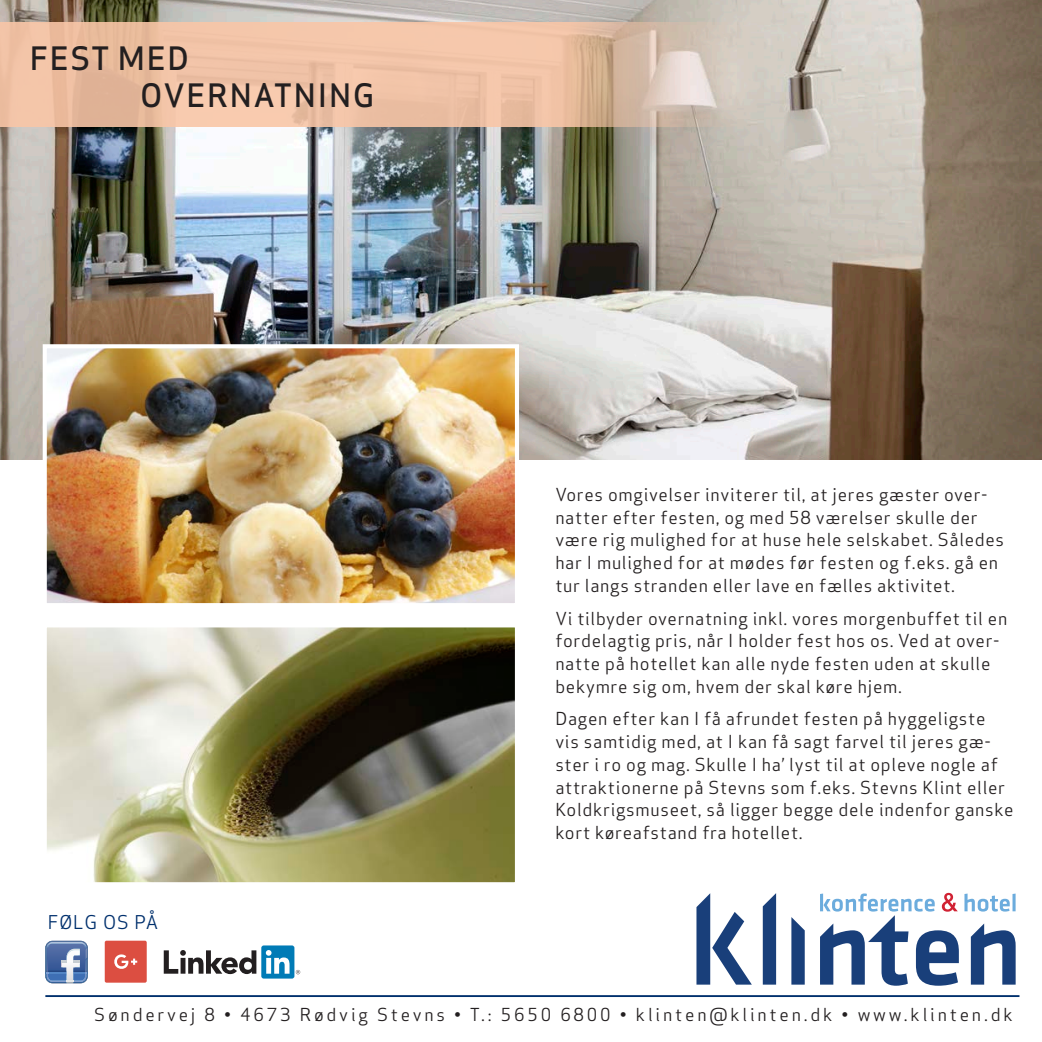
<style>
.page{position:relative;width:1042px;height:1042px;background:#fff}
.page>*{position:absolute;margin:0;border:0;box-sizing:border-box;transform-origin:0 0}
.Rubrik{font:31.5px/37.8px "Apex Sans Medium T";letter-spacing:.05em;color:#231f20}
.Body{font:18.55px "Apex Sans Book T";letter-spacing:.05em;color:#00306d}
.Body-2{font:17.5px/22.8px "Apex Sans Book T";letter-spacing:.04em;color:#231f20}
.Body-3{font:17.5px "Apex Sans Book T";letter-spacing:.16em;color:#231f20}
</style>
<div class="page">
<img style="left:0;top:0;width:1042px;height:460px">
<svg style="left:0;top:22px;width:766px;height:104px;background:#e8c1a7"></svg>
<hr style="left:45px;top:995px;width:974px;height:2px;background:#00306d">
<svg style="left:696px;top:893px;width:56px;height:91px"></svg>
<svg style="left:763px;top:893px;width:13px;height:91px"></svg>
<svg style="left:791px;top:917px;width:14px;height:67px"></svg>
<svg style="left:820px;top:893px;width:195px;height:92px"></svg>
<hr style="left:1012px;top:893px;width:3px;height:18px;background:#6cacdd">
<img style="left:41px;top:342px;width:480px;height:262px">
<img style="left:46px;top:627px;width:469px;height:256px">
<hr style="left:1041px;top:0;width:1px;height:126px;background:#f9c6a7">
<svg style="left:296px;top:970px;width:4px;height:4px"></svg>
<svg style="left:164px;top:950px;width:92px;height:24px"></svg>
<div style="left:261px;top:945px;width:33px;height:33px;background:#007bb6;border-radius:2px"></div>
<svg style="left:266px;top:950px;width:23px;height:23px"></svg>
<svg style="left:45px;top:941px;width:43px;height:42px;background:#718cb8"></svg>
<img style="left:47px;top:942px;width:39px;height:7px">
<div style="left:105px;top:941px;width:42px;height:41px;background:#dc4e41;border-radius:2px"></div>
<svg style="left:114px;top:954px;width:23px;height:15px"></svg>
<p class="Rubrik" style="left:140px;top:39px;width:236px;text-indent:-110px">FEST MED<br>OVERNATNING</p>
<p class="Body" style="left:48px;top:910px;width:112px">FØLG OS PÅ</p>
<p class="Body-2" style="left:555px;top:483px;width:450px">Vores omgivelser inviterer til, at jeres gæster over&shy;natter efter festen, og med 58 værelser skulle der være rig mulighed for at huse hele selskabet. Således har I mulighed for at mødes før festen og f.eks. gå en tur langs stranden eller lave en fælles aktivitet.</p>
<p class="Body-2" style="left:555px;top:606px;width:453px">Vi tilbyder overnatning inkl. vores morgenbuffet til en fordelagtig pris, når I holder fest hos os. Ved at over&shy;natte på hotellet kan alle nyde festen uden at skulle bekymre sig om, hvem der skal køre hjem.</p>
<p class="Body-2" style="left:555px;top:707px;width:460px">Dagen efter kan I få afrundet festen på hyggeligste<br>vis samtidig med, at I kan få sagt farvel til jeres gæ&shy;ster i ro og mag. Skulle I ha’ lyst til at opleve nogle af attraktionerne på Stevns som f.eks. Stevns Klint eller Koldkrigsmuseet, så ligger begge dele indenfor ganske kort køreafstand fra hotellet.</p>
<p class="Body-3" style="left:94px;top:1003px;width:920px">Søndervej 8 • 4673 Rødvig Stevns • T.: 5650 6800 • klinten@klinten.dk • www.klinten.dk</p>
</div>
